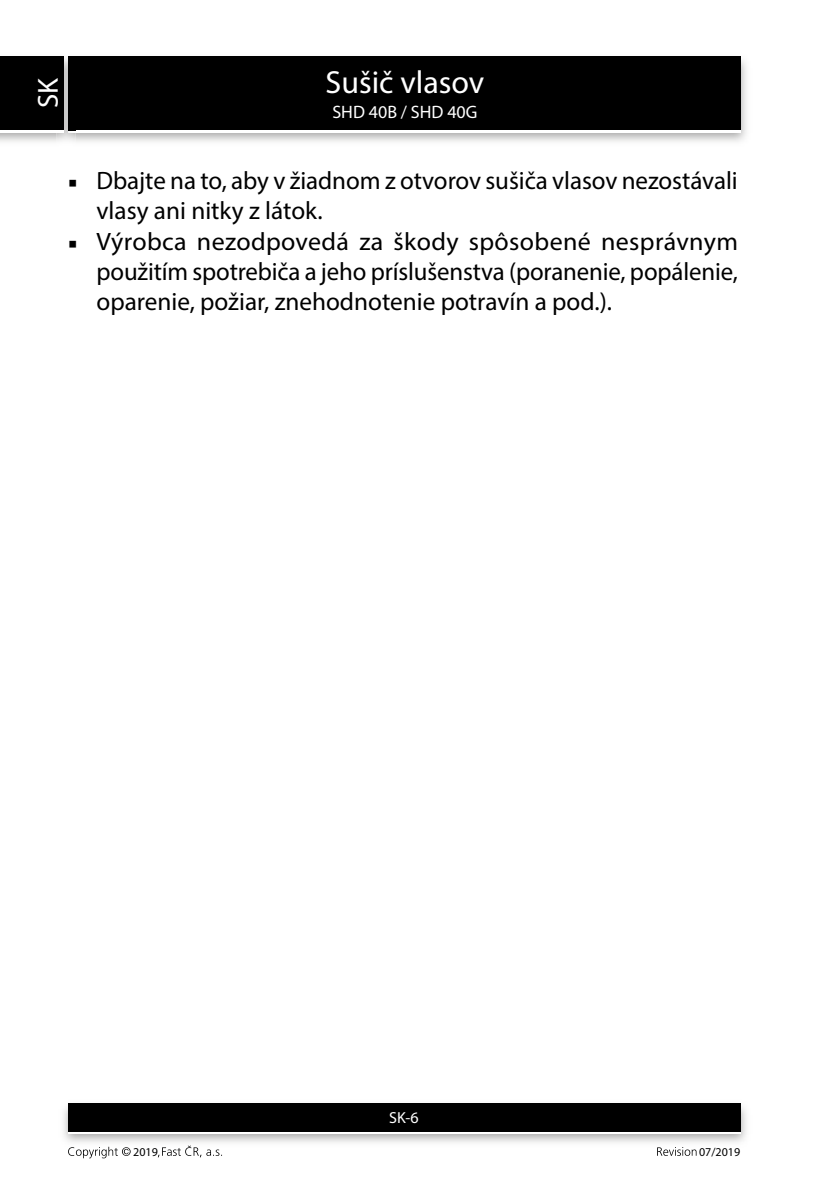
<style>
.page{position:relative;width:840px;height:1191px;background:#fff}
.page>*{position:absolute;margin:0;border:0;box-sizing:border-box;transform-origin:0 0}
.t1{font:32px "Myriad Pro";color:#fff}
.t2{font:29px "Myriad Pro";color:#fff}
.t3{font:25.2px/30.2px "Myriad Pro";color:#000}
.t4{font:18px "Myriad Pro";color:#fff}
.t5{font:16px "Myriad Pro";color:#fff}
.t6{font:12px "Myriad Pro";color:#000}
.s1{font-family:"Minion Pro";font-size:23px}
</style>
<div class="page">
<img style="left:0;top:56px;width:747px;height:86px">
<div style="left:68px;top:59px;width:672px;height:74px;background:#fff"></div>
<div style="left:68px;top:57px;width:672px;height:73px;background:#000"></div>
<img style="left:63px;top:1103px;width:684px;height:40px">
<div style="left:68px;top:1106px;width:672px;height:28px;background:linear-gradient(to right,#fff,#fff)"></div>
<div style="left:68px;top:1103px;width:672px;height:28px;background:#000"></div>
<img style="left:57px;top:56px;width:18px;height:86px">
<img style="left:68px;top:130px;width:7px;height:3px">
<svg style="left:68px;top:57px;width:7px;height:2px"></svg>
<img style="left:68px;top:59px;width:7px;height:71px">
<div style="left:0;top:59px;width:64px;height:74px;background:#fff"></div>
<div style="left:0;top:57px;width:64px;height:73px;background:#000"></div>
<svg style="left:68px;top:1146px;width:62px;height:12px"></svg>
<svg style="left:158px;top:1145px;width:64px;height:12px"></svg>
<svg style="left:657px;top:1147px;width:39px;height:8px"></svg>
<p class="t2" style="left:30px;top:108px;width:32px;rotate:-90deg">SK</p>
<p class="t1" style="left:325px;top:62px;width:160px">Sušič vlasov</p>
<p class="t4" style="left:332px;top:101px;width:146px">SHD 40B / SHD 40G</p>
<p class="t3" style="left:96px;top:165px;width:642px;text-indent:-28px"><span class="s1">■</span> Dbajte na to, aby v žiadnom z otvorov sušiča vlasov nezostávali vlasy ani nitky z látok.</p>
<p class="t3" style="left:96px;top:226px;width:642px;text-align:justify;text-indent:-28px"><span class="s1">■</span> Výrobca nezodpovedá za škody spôsobené nesprávnym použitím spotrebiča a jeho príslušenstva (poranenie, popálenie, oparenie, požiar, znehodnotenie potravín a pod.).</p>
<p class="t5" style="left:389px;top:1108px;width:31px">SK-6</p>
<p class="t6" style="left:133px;top:1144px;width:26px">2019</p>
<p class="t6" style="left:698px;top:1144px;width:43px">07/2019</p>
</div>
